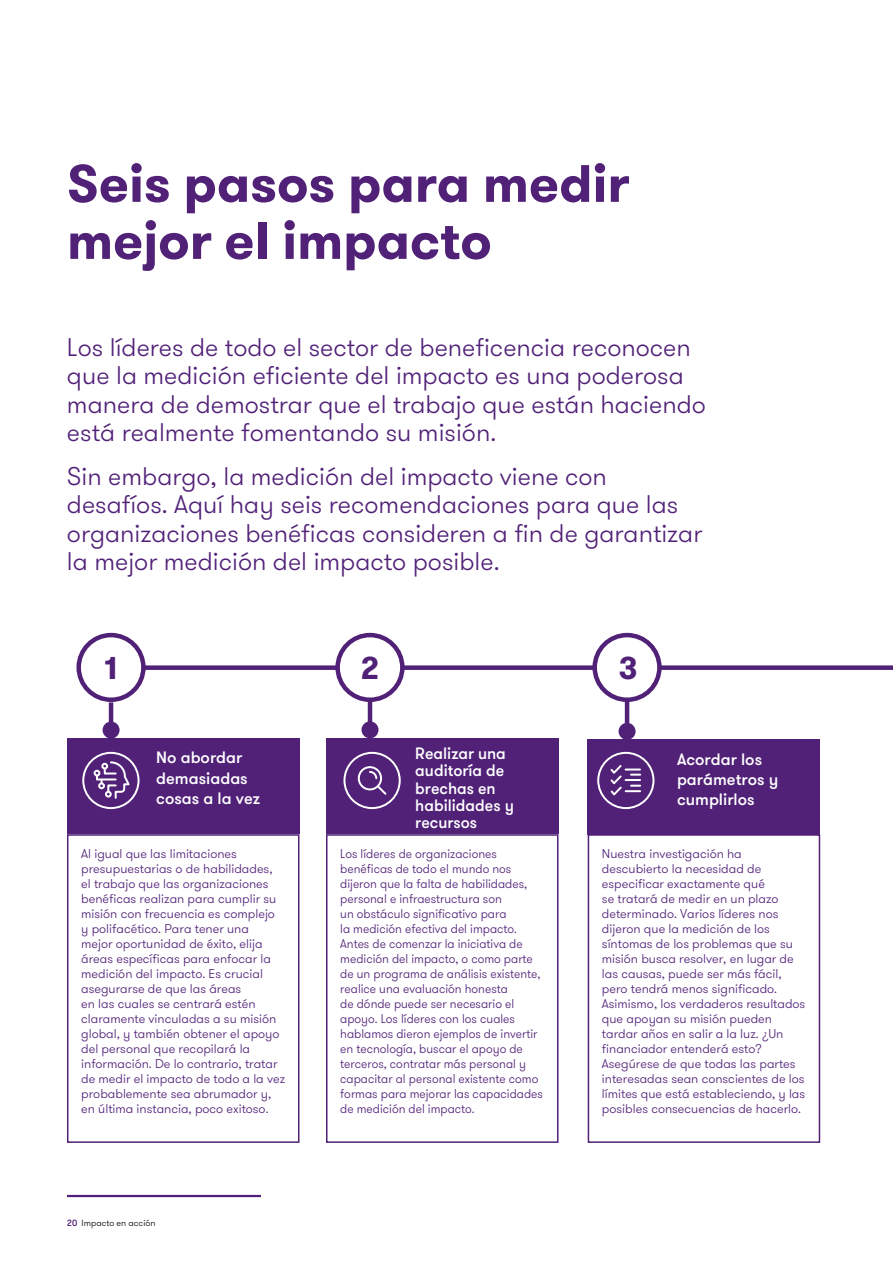
<style>
.page{position:relative;width:893px;height:1263px;background:#fff}
.page>*{position:absolute;margin:0;border:0;box-sizing:border-box;transform-origin:0 0}
.t1{font:700 52.5px/57px "GT Walsheim Pro";color:#512178}
.t2{font:700 31.5px "GT Walsheim Pro";color:#512178}
.t3{font:300 25.5px/28.5px "GT Walsheim Pro";color:#512178}
.t4{font:500 16.5px/20.2px "GT Walsheim Pro";color:#fff}
.t5{font:300 12.75px/15px "GT Walsheim Pro";color:#512178}
.t6{font:300 12.75px/15px "GT Walsheim Pro";color:#512178;scale:.95 1}
.t7{font:300 9px "GT Walsheim Pro";color:#000}
.s1{font-weight:500;color:#512178}
</style>
<div class="page">
<hr style="left:67px;top:1195px;width:194px;height:2px;background:#512178">
<div style="left:125px;top:665px;width:768px;height:5px;background:#512178"></div>
<div style="left:326px;top:834px;width:232px;height:309px;border:2px solid #512178"></div>
<div style="left:338px;top:635px;width:64px;height:65px;background:#fff;border-radius:50%"></div>
<div style="left:335px;top:633px;width:70px;height:69px;border:4px solid #512178;border-radius:50%"></div>
<div style="left:595px;top:635px;width:64px;height:65px;background:#fff;border-radius:50%"></div>
<div style="left:592px;top:633px;width:70px;height:69px;border:4px solid #512178;border-radius:50%"></div>
<div style="left:79px;top:635px;width:64px;height:65px;background:#fff;border-radius:50%"></div>
<div style="left:76px;top:633px;width:70px;height:69px;border:4px solid #512178;border-radius:50%"></div>
<hr style="left:625px;top:698px;width:4px;height:52px;background:#512178">
<hr style="left:368px;top:699px;width:4px;height:32px;background:#512178">
<div style="left:67px;top:834px;width:232px;height:309px;border:2px solid #512178"></div>
<div style="left:588px;top:834px;width:232px;height:309px;border:2px solid #512178"></div>
<div style="left:588px;top:740px;width:232px;height:95px;background:#512178"></div>
<svg style="left:597px;top:752px;width:57px;height:57px"></svg>
<div style="left:326px;top:738px;width:232px;height:96px;background:#512178"></div>
<div style="left:67px;top:738px;width:232px;height:96px;background:#512178"></div>
<svg style="left:343px;top:752px;width:58px;height:57px"></svg>
<div style="left:619px;top:723px;width:17px;height:17px;background:#512178;border-radius:50%"></div>
<div style="left:361px;top:721px;width:17px;height:17px;background:#512178;border-radius:50%"></div>
<hr style="left:109px;top:702px;width:4px;height:33px;background:#512178">
<div style="left:103px;top:721px;width:17px;height:17px;background:#512178;border-radius:50%"></div>
<svg style="left:82px;top:752px;width:58px;height:57px"></svg>
<h1 class="t1" style="left:67px;top:155px;width:564px">Seis pasos para medir mejor el impacto</h1>
<h3 class="t3" style="left:67px;top:333px;width:640px">Los líderes de todo el sector de beneficencia reconocen que la medición eficiente del impacto es una poderosa manera de demostrar que el trabajo que están haciendo está realmente fomentando su misión.</h3>
<h3 class="t3" style="left:67px;top:462px;width:637px">Sin embargo, la medición del impacto viene con desafíos. Aquí hay seis recomendaciones para que las organizaciones benéficas consideren a fin de garantizar la mejor medición del impacto posible.</h3>
<h2 class="t2" style="left:105px;top:647px;width:14px">1</h2>
<h2 class="t2" style="left:361px;top:647px;width:20px">2</h2>
<h2 class="t2" style="left:619px;top:647px;width:20px">3</h2>
<p class="t4" style="left:156px;top:748px;width:105px">No abordar demasiadas cosas a la vez</p>
<p class="t4" style="left:415px;top:745px;width:100px;line-height:17.2px">Realizar una auditoría de brechas en habilidades y recursos</p>
<p class="t4" style="left:677px;top:749px;width:103px">Acordar los parámetros y cumplirlos</p>
<p class="t6" style="left:340px;top:846px;width:215px">Los líderes de organizaciones benéficas de todo el mundo nos dijeron que la falta de habilidades, personal e infraestructura son<br>un obstáculo significativo para<br>la medición efectiva del impacto.<br>Antes de comenzar la iniciativa de medición del impacto, o como parte de un programa de análisis existente, realice una evaluación honesta<br>de dónde puede ser necesario el apoyo. Los líderes con los cuales hablamos dieron ejemplos de invertir en tecnología, buscar el apoyo de terceros, contratar más personal y capacitar al personal existente como formas para mejorar las capacidades de medición del impacto.</p>
<p class="t5" style="left:81px;top:846px;width:205px">Al igual que las limitaciones presupuestarias o de habilidades, el trabajo que las organizaciones benéficas realizan para cumplir su misión con frecuencia es complejo y polifacético. Para tener una<br>mejor oportunidad de éxito, elija áreas específicas para enfocar la medición del impacto. Es crucial asegurarse de que las áreas<br>en las cuales se centrará estén claramente vinculadas a su misión global, y también obtener el apoyo del personal que recopilará la información. De lo contrario, tratar de medir el impacto de todo a la vez probablemente sea abrumador y, en última instancia, poco exitoso.</p>
<p class="t5" style="left:602px;top:846px;width:205px">Nuestra investigación ha descubierto la necesidad de especificar exactamente qué<br>se tratará de medir en un plazo determinado. Varios líderes nos dijeron que la medición de los síntomas de los problemas que su misión busca resolver, en lugar de las causas, puede ser más fácil, pero tendrá menos significado.<br>Asimismo, los verdaderos resultados que apoyan su misión pueden tardar años en salir a la luz. ¿Un financiador entenderá esto?<br>Asegúrese de que todas las partes interesadas sean conscientes de los límites que está estableciendo, y las posibles consecuencias de hacerlo.</p>
<p class="t7" style="left:67px;top:1217px;width:90px"><span class="s1">20</span> Impacto en acción</p>
</div>
